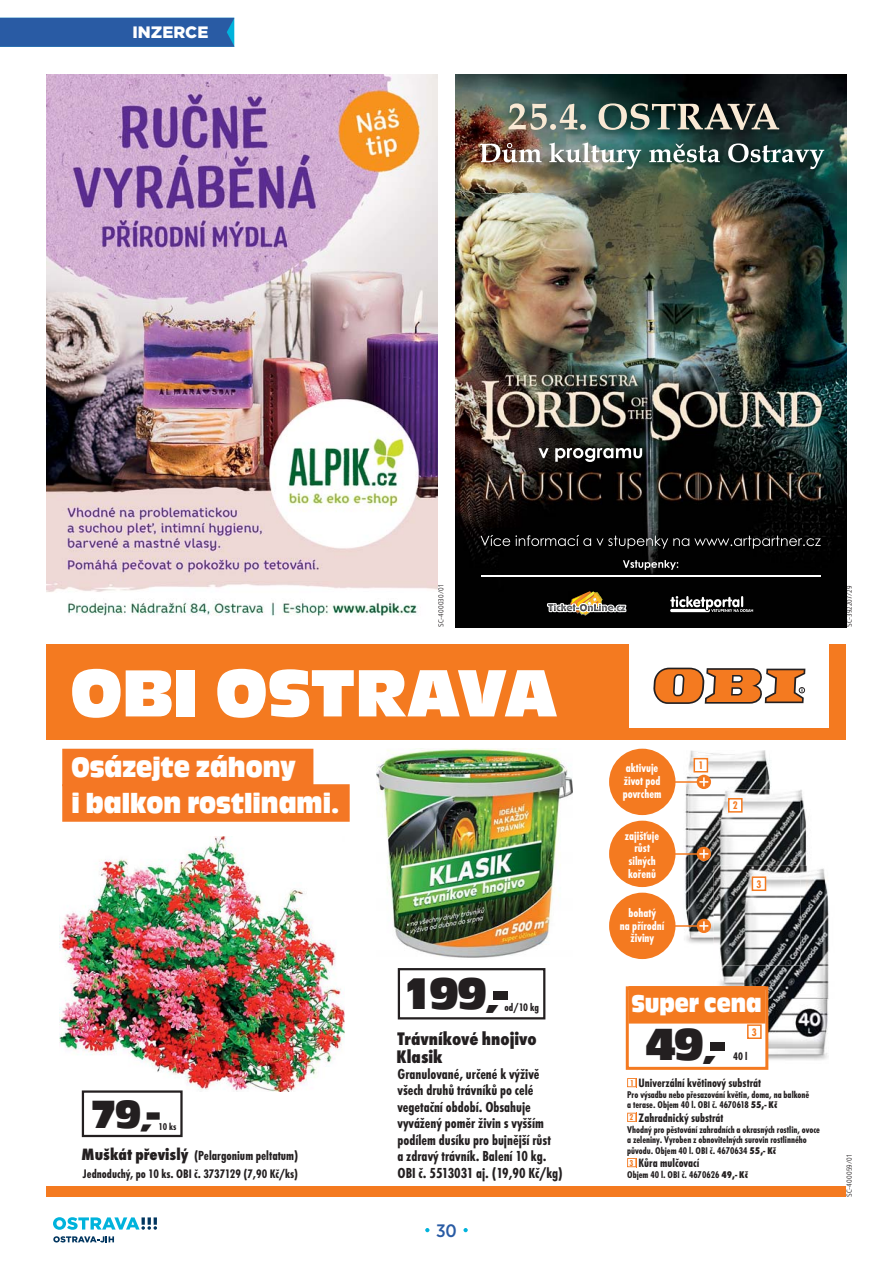
<style>
.page{position:relative;width:893px;height:1263px;background:#fff}
.page>*{position:absolute;margin:0;border:0;box-sizing:border-box;transform-origin:0 0}
.t1{font:69.3px "Antique Oli TEE Comp";color:#fff}
.t2{font:46.5px "Antique Oli TEE Comp";color:#231f20}
.t3{font:46.05px "Antique Oli TEE Comp";color:#231f20}
.t4{font:40.95px "Antique Oli TEE Comp";color:#231f20}
.t5{font:29.1px/35.5px "Antique Oli TEE Comp";color:#fff;scale:.85 1}
.t6{font:25.35px "Antique Oli TEE Comp";color:#fff;scale:.84 1}
.t7{font:18.9px/18.9px "Futura TEE Extr Bold Cond";color:#231f20}
.t8{font:500 18px "Gotham Narrow";color:#295ba4}
.t9{font:900 16.5px "Gotham";color:#fff}
.t10{font:700 condensed 15.15px/16.5px "Futura TEE";color:#231f20}
.t11{font:700 condensed 13.65px "Futura TEE";color:#231f20}
.t12{font:700 condensed 12.9px "Futura TEE";color:#231f20}
.t13{font:700 condensed 12.6px/12.6px "Futura TEE";color:#fff;text-align:center}
.t14{font:700 condensed 12.6px "Futura TEE";color:#231f20}
.t15{font:700 condensed 11.4px "Futura TEE";color:#f47a20}
.t16{font:700 condensed 11.4px "Futura TEE";color:#231f20}
.t17{font:700 condensed 11.25px "Futura TEE";color:#231f20}
.t18{font:700 condensed 10.2px/10.5px "Futura TEE";color:#231f20}
.t19{font:7.5px "Prelo Condensed";letter-spacing:.025em;color:#231f20}
.s1{font-size:24.6px}
.s2{font-family:"Futura TEE Extr Bold Cond";font-weight:400;font-stretch:normal;font-size:17.1px}
.s3{font-size:27.6px}
.s4{font-size:27.9px}
.s5{font-size:8.85px;color:#f47a20}
.s6{font-family:"Futura TEE Extr Bold Cond";font-weight:400;font-stretch:normal}
</style>
<div class="page">
<svg style="left:53px;top:1217px;width:104px;height:13px"></svg>
<svg style="left:53px;top:1236px;width:61px;height:6px"></svg>
<svg style="left:425px;top:1228px;width:4px;height:4px"></svg>
<svg style="left:463px;top:1228px;width:5px;height:4px"></svg>
<div style="left:0;top:18px;width:234px;height:29px;background:#295ba4"></div>
<img style="left:59px;top:836px;width:286px;height:255px">
<div style="left:47px;top:644px;width:799px;height:95px;background:#f47a20"></div>
<div style="left:47px;top:1187px;width:799px;height:10px;background:#f47a20"></div>
<div style="left:630px;top:644px;width:199px;height:83px;background:#fff"></div>
<svg style="left:653px;top:668px;width:152px;height:36px"></svg>
<img style="left:656px;top:750px;width:115px;height:206px">
<img style="left:800px;top:790px;width:7px;height:76px">
<img style="left:689px;top:789px;width:111px;height:167px">
<img style="left:720px;top:866px;width:109px;height:204px">
<img style="left:714px;top:866px;width:86px;height:99px">
<hr style="left:621px;top:781px;width:86px;height:2px;background:#f47a20">
<div style="left:697px;top:775px;width:14px;height:14px;background:#f47a20;border-radius:50%"></div>
<svg style="left:699px;top:777px;width:9px;height:9px"></svg>
<div style="left:609px;top:749px;width:66px;height:66px;background:#f47a20;border-radius:50%"></div>
<hr style="left:621px;top:853px;width:86px;height:2px;background:#f47a20">
<div style="left:697px;top:847px;width:14px;height:14px;background:#f47a20;border-radius:50%"></div>
<svg style="left:699px;top:849px;width:9px;height:9px"></svg>
<div style="left:609px;top:821px;width:66px;height:66px;background:#f47a20;border-radius:50%"></div>
<hr style="left:621px;top:925px;width:86px;height:2px;background:#f47a20">
<div style="left:697px;top:919px;width:14px;height:14px;background:#f47a20;border-radius:50%"></div>
<svg style="left:699px;top:921px;width:9px;height:9px"></svg>
<div style="left:609px;top:893px;width:66px;height:66px;background:#f47a20;border-radius:50%"></div>
<svg style="left:627px;top:1113px;width:10px;height:9px"></svg>
<svg style="left:627px;top:1078px;width:10px;height:10px"></svg>
<svg style="left:627px;top:1158px;width:10px;height:9px"></svg>
<div style="left:694px;top:759px;width:13px;height:13px;background:#fff"></div>
<div style="left:693px;top:758px;width:15px;height:14px;border:2px solid #f47a20"></div>
<div style="left:729px;top:799px;width:13px;height:13px;background:#fff"></div>
<div style="left:728px;top:798px;width:15px;height:15px;border:2px solid #f47a20"></div>
<div style="left:752px;top:877px;width:13px;height:13px;background:#fff"></div>
<div style="left:752px;top:876px;width:14px;height:15px;border:2px solid #f47a20"></div>
<div style="left:627px;top:988px;width:140px;height:80px;background:#fff"></div>
<div style="left:628px;top:986px;width:138px;height:37px;background:#f47a20"></div>
<div style="left:626px;top:986px;width:142px;height:84px;border:3px solid #f47a20"></div>
<div style="left:747px;top:1024px;width:15px;height:15px;border:2px solid #f47a20"></div>
<div style="left:82px;top:1090px;width:101px;height:47px;border:2px solid #231f20"></div>
<img style="left:376px;top:749px;width:197px;height:209px">
<div style="left:398px;top:968px;width:147px;height:51px;border:2px solid #231f20"></div>
<div style="left:62px;top:749px;width:251px;height:37px;background:#f47724"></div>
<div style="left:62px;top:784px;width:288px;height:38px;background:#f47724"></div>
<img style="left:455px;top:74px;width:391px;height:553px">
<svg style="left:539px;top:448px;width:10px;height:10px"></svg>
<svg style="left:555px;top:448px;width:87px;height:14px"></svg>
<svg style="left:481px;top:535px;width:340px;height:14px;background:#292929"></svg>
<svg style="left:623px;top:560px;width:55px;height:10px"></svg>
<img style="left:568px;top:616px;width:34px;height:1px">
<svg style="left:546px;top:591px;width:82px;height:25px;background:#5a513d"></svg>
<svg style="left:670px;top:596px;width:83px;height:16px"></svg>
<hr style="left:481px;top:575px;width:339px;height:2px;background:#fff">
<img style="left:463px;top:87px;width:383px;height:105px">
<svg style="left:508px;top:103px;width:78px;height:27px;background:#839085"></svg>
<svg style="left:599px;top:103px;width:180px;height:27px;background:#5f6860"></svg>
<svg style="left:480px;top:143px;width:62px;height:19px"></svg>
<svg style="left:549px;top:142px;width:92px;height:27px"></svg>
<svg style="left:649px;top:144px;width:71px;height:18px"></svg>
<svg style="left:728px;top:143px;width:96px;height:26px"></svg>
<img style="left:47px;top:74px;width:391px;height:542px">
<h3 class="t9" style="left:133px;top:25px;width:77px">INZERCE</h3>
<p class="t19" style="left:438px;top:627px;width:44px;rotate:-90deg">SC-400030/01</p>
<p class="t19" style="left:846px;top:627px;width:43px;rotate:-90deg">SC-392207/29</p>
<h1 class="t1" style="left:71px;top:670px;width:489px">OBI OSTRAVA</h1>
<h3 class="t5" style="left:71px;top:753px;width:317px">Osázejte záhony<br>i balkon rostlinami.</h3>
<h3 class="t4" style="left:90px;top:1100px;width:71px">79<span class="s1">,</span>-</h3>
<p class="t18" style="left:159px;top:1122px;width:19px">10 ks</p>
<p class="t12" style="left:83px;top:1168px;width:217px">Jednoduchý, po 10 ks. OBI č. 3737129 (7,90 Kč/ks)</p>
<h3 class="t11" style="left:82px;top:1149px;width:218px"><span class="s2">Muškát převislý</span> (Pelargonium peltatum)</h3>
<h3 class="t3" style="left:402px;top:978px;width:108px">199<span class="s3">,</span>-</h3>
<p class="t17" style="left:504px;top:1003px;width:36px">od/10 kg</p>
<h3 class="t7" style="left:397px;top:1029px;width:142px">Trávníkové hnojivo<br>Klasik</h3>
<h3 class="t10" style="left:397px;top:1067px;width:167px">Granulované, určené k výživě všech druhů trávníků po celé vegetační období. Obsahuje vyvážený poměr živin s vyšším podílem dusíku pro bujnější růst<br>a zdravý trávník. Balení 10 kg.<br>OBI č. 5513031 aj. (19,90 Kč/kg)</h3>
<h3 class="t8" style="left:436px;top:1222px;width:22px">30</h3>
<p class="t13" style="left:623px;top:763px;width:40px;text-align:left">aktivuje život pod povrchem</p>
<p class="t13" style="left:625px;top:830px;width:36px">zajišťuje růst silných kořenů</p>
<p class="t13" style="left:620px;top:907px;width:46px">bohatý<br>na přírodní živiny</p>
<p class="t15" style="left:699px;top:761px;width:6px">1</p>
<p class="t15" style="left:733px;top:801px;width:6px">2</p>
<p class="t15" style="left:757px;top:879px;width:6px">3</p>
<h3 class="t6" style="left:631px;top:995px;width:156px">Super cena</h3>
<p class="t16" style="left:733px;top:1051px;width:16px">40 l</p>
<p class="t15" style="left:752px;top:1027px;width:6px">3</p>
<h2 class="t2" style="left:646px;top:1029px;width:81px">49<span class="s4">,</span>-</h2>
<p class="t14" style="left:630px;top:1078px;width:133px"><span class="s5">1</span> Univerzální květinový substrát</p>
<p class="t18" style="left:627px;top:1090px;width:184px">Pro výsadbu nebo přesazování květin, doma, na balkoně a terase. Objem 40 l. OBI č. 4670618 <span class="s6">55,- Kč</span></p>
<p class="t14" style="left:630px;top:1112px;width:95px"><span class="s5">2</span> Zahradnický substrát</p>
<p class="t18" style="left:627px;top:1125px;width:194px">Vhodný pro pěstování zahradních a okrasných rostlin, ovoce a zeleniny. Vyroben z obnovitelných surovin rostlinného původu. Objem 40 l. OBI č. 4670634 <span class="s6">55,- Kč</span></p>
<p class="t14" style="left:630px;top:1158px;width:71px"><span class="s5">3</span> Kůra mulčovací</p>
<p class="t18" style="left:627px;top:1170px;width:122px">Objem 40 l. OBI č. 4670626 <span class="s6">49,- Kč</span></p>
<p class="t19" style="left:846px;top:1197px;width:44px;rotate:-90deg">SC-400059/01</p>
</div>
